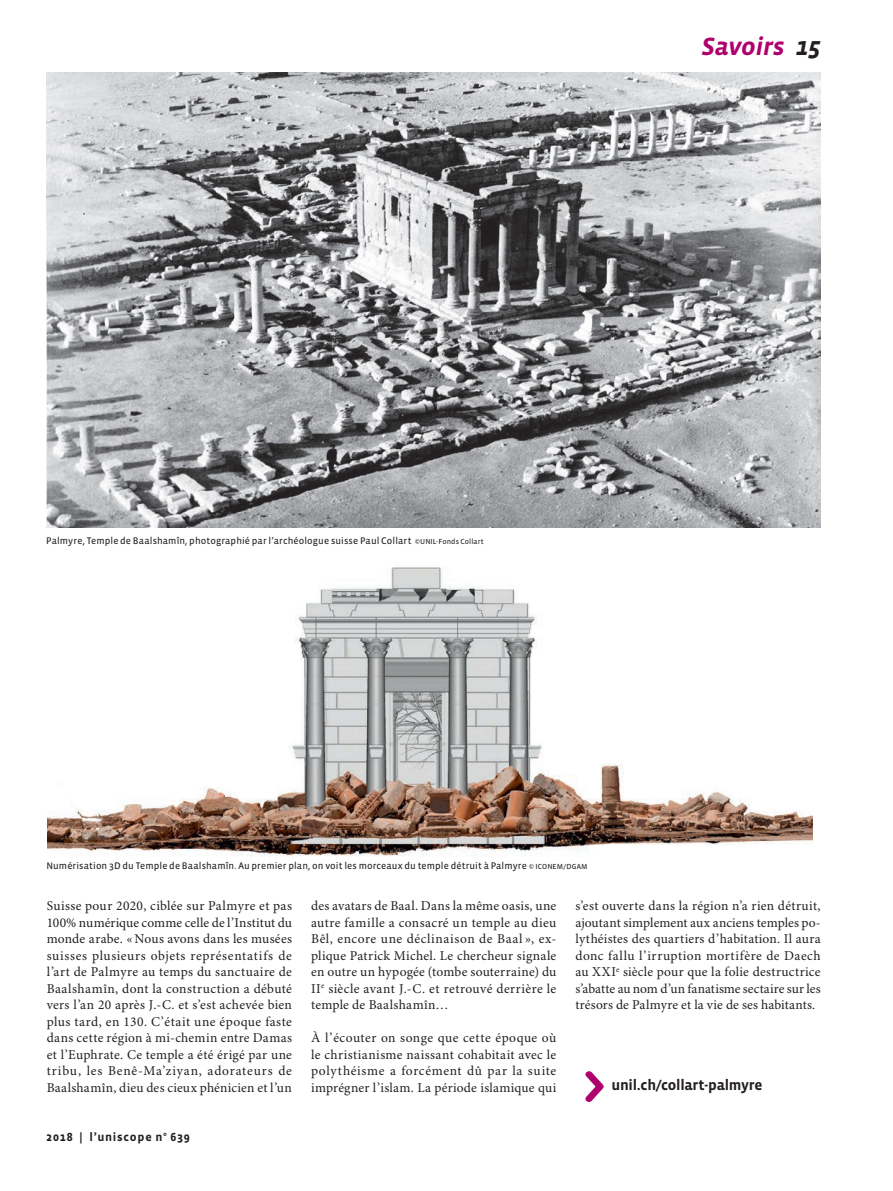
<style>
.page{position:relative;width:893px;height:1191px;background:#fff}
.page>*{position:absolute;margin:0;border:0;box-sizing:border-box;transform-origin:0 0}
.RUBRIQUE_HAUT_-_DROI{font:italic 700 25.5px "Vista Sans";letter-spacing:-.01em;color:#af016e}
.ACCROCHE_web{font:700 15px "Vista Sans";letter-spacing:-.015em;color:#231f20}
.TEXTE_COURANT{font:13.5px/16.5px "Minion Pro";letter-spacing:.02em;color:#231f20;text-align:justify}
.t1{font:700 12px "Vista Sans";letter-spacing:.065em;color:#231f20}
.LEGENDES{font:9.75px "Vista Sans Reg";letter-spacing:.01em;color:#231f20}
.s1{color:#231f20}
.s2{font-size:7.5px}
</style>
<div class="page">
<img style="left:46px;top:72px;width:774px;height:455px">
<img style="left:48px;top:567px;width:765px;height:289px">
<svg style="left:585px;top:1071px;width:19px;height:31px"></svg>
<p class="RUBRIQUE_HAUT_-_DROI" style="left:701px;top:33px;width:121px">Savoirs <span class="s1">15</span></p>
<p class="LEGENDES" style="left:46px;top:536px;width:439px">Palmyre, Temple de Baalshamîn, photographié par l’archéologue suisse Paul Collart <span class="s2">©UNIL-Fonds Collart</span></p>
<p class="LEGENDES" style="left:46px;top:861px;width:543px">Numérisation 3D du Temple de Baalshamîn. Au premier plan, on voit les morceaux du temple détruit à Palmyre <span class="s2">© ICONEM/DGAM</span></p>
<p class="TEXTE_COURANT" style="left:47px;top:898px;width:247px">Suisse pour 2020, ciblée sur Palmyre et pas 100% numérique comme celle de l’Institut du monde arabe. «Nous avons dans les musées suisses plusieurs objets représentatifs de l’art de Palmyre au temps du sanctuaire de Baalshamîn, dont la construction a débuté vers l’an 20 après J.-C. et s’est achevée bien plus tard, en 130. C’était une époque faste dans cette région à mi-chemin entre Damas et l’Euphrate. Ce temple a été érigé par une tribu, les Benê-Ma’ziyan, adorateurs de Baalshamîn, dieu des cieux phénicien et l’un</p>
<p class="TEXTE_COURANT" style="left:311px;top:898px;width:247px">des avatars de Baal. Dans la même oasis, une autre famille a consacré un temple au dieu Bêl, encore une déclinaison de Baal », ex&shy;plique Patrick Michel. Le chercheur signale en outre un hypogée (tombe souterraine) du II<sup>e</sup> siècle avant J.-C. et retrouvé derrière le temple de Baalshamîn…</p>
<p class="TEXTE_COURANT" style="left:311px;top:1030px;width:247px">À l’écouter on songe que cette époque où le christianisme naissant cohabitait avec le polythéisme a forcément dû par la suite imprégner l’islam. La période islamique qui</p>
<p class="t1" style="left:46px;top:1130px;width:145px">2018 | l’uniscope n° 639</p>
<p class="TEXTE_COURANT" style="left:575px;top:898px;width:247px">s’est ouverte dans la région n’a rien détruit, ajoutant simplement aux anciens temples po&shy;lythéistes des quartiers d’habitation. Il aura donc fallu l’irruption mortifère de Daech au XXI<sup>e</sup> siècle pour que la folie destructrice s’abatte au nom d’un fanatisme sectaire sur les trésors de Palmyre et la vie de ses habitants.</p>
<p class="ACCROCHE_web" style="left:611px;top:1077px;width:153px">unil.ch/collart-palmyre</p>
</div>
